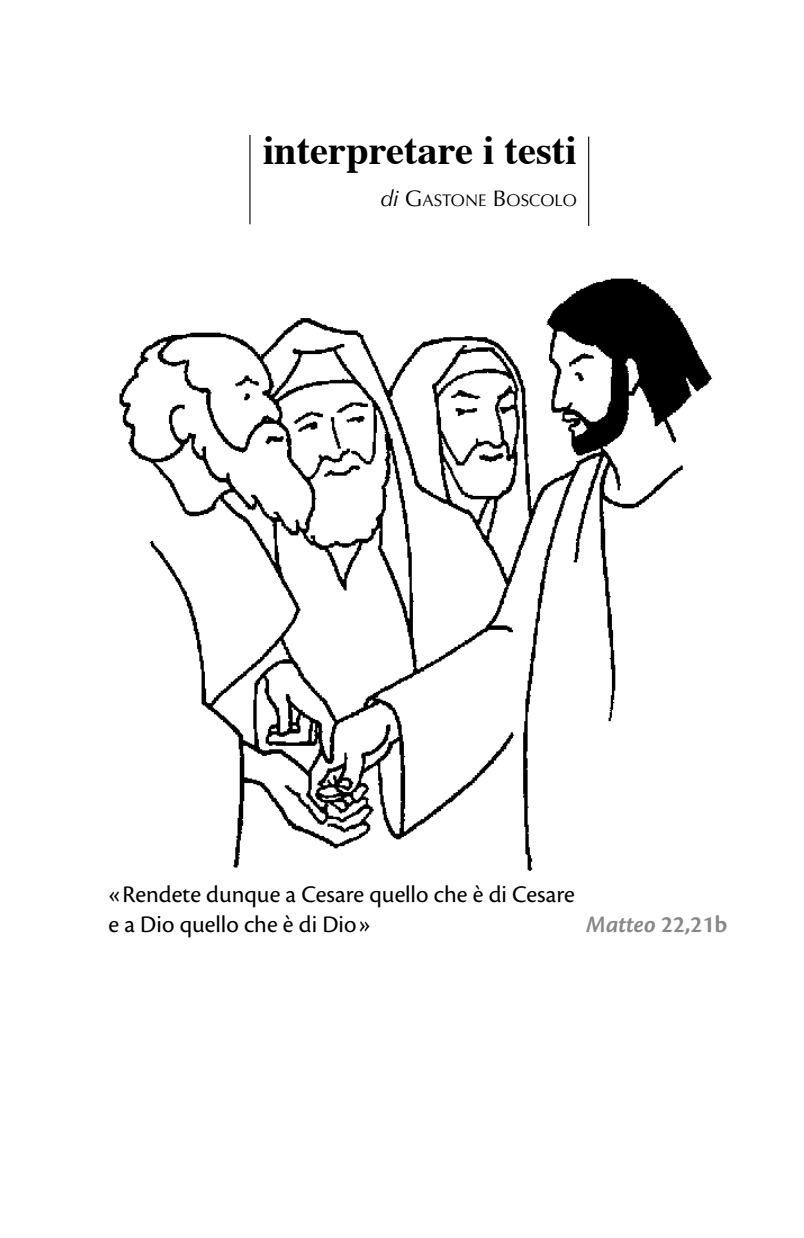
<style>
.page{position:relative;width:804px;height:1238px;background:#fff}
.page>*{position:absolute;margin:0;border:0;box-sizing:border-box;transform-origin:0 0}
.Interpretare_attuali{font:700 40.5px "Times";color:#000}
.Didascalia{font:24.75px "Cronos Pro";color:#000}
.Didascalia-2{font:italic 600 24.75px "Cronos Pro";color:#878787}
.AUTORE_inter__att__p{font:16.88px "Optima LT Std";color:#000}
.s1{font-family:"Optima";font-style:italic;font-size:22.5px}
.s2{font-size:22.5px}
.s3{font-style:normal}
</style>
<div class="page">
<img style="left:119px;top:278px;width:594px;height:593px">
<hr style="left:249px;top:135px;width:1px;height:89px;background:#000">
<hr style="left:588px;top:136px;width:1px;height:90px;background:#000">
<p class="Interpretare_attuali" style="left:263px;top:111px;width:315px">interpretare i testi</p>
<p class="AUTORE_inter__att__p" style="left:380px;top:190px;width:198px"><span class="s1">di</span> <span class="s2">G</span>ASTONE <span class="s2">B</span> OSCOLO</p>
<p class="Didascalia" style="left:108px;top:880px;width:468px">«Rendete dunque a Cesare quello che è di Cesare</p>
<p class="Didascalia" style="left:108px;top:909px;width:264px">e a Dio quello che è di Dio»</p>
<p class="Didascalia-2" style="left:586px;top:909px;width:143px">Matteo <span class="s3">22,21b</span></p>
</div>
